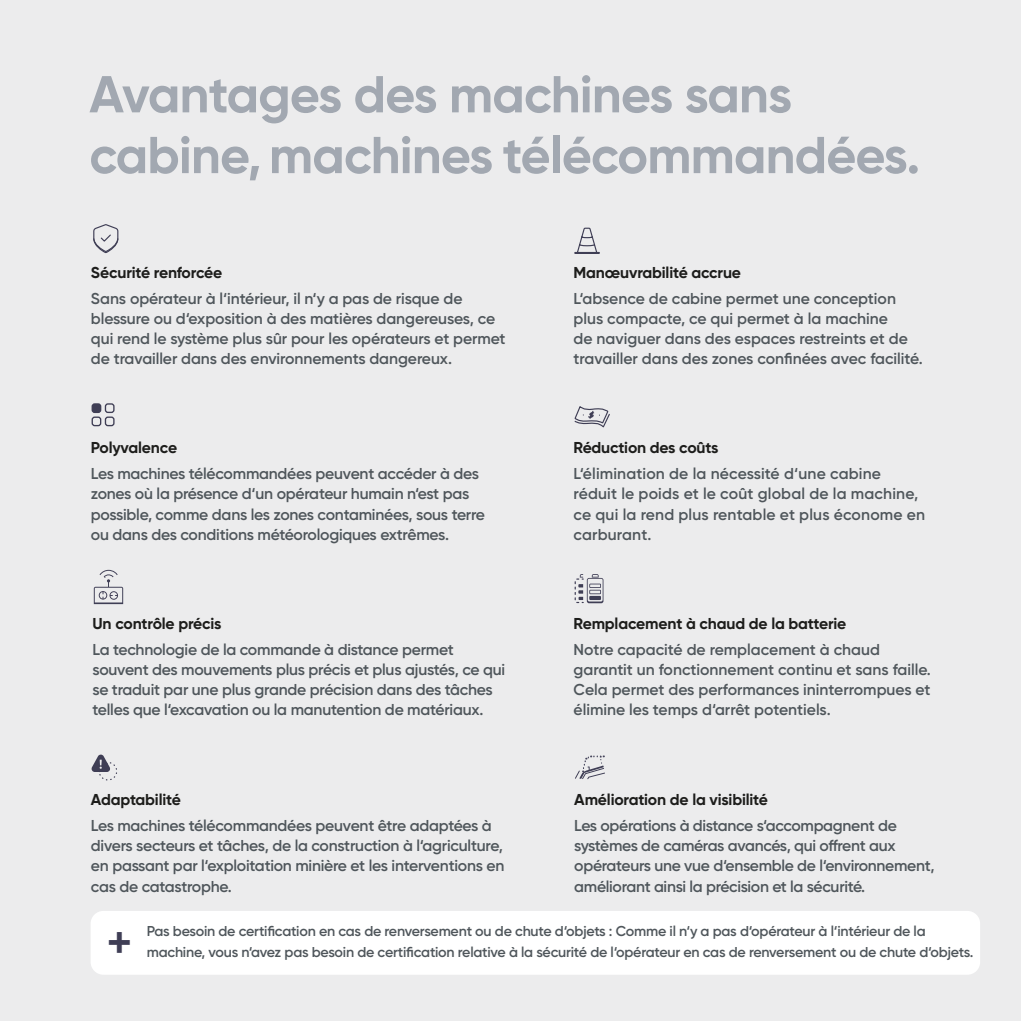
<style>
.page{position:relative;width:1021px;height:1021px;background:#fff}
.page>*{position:absolute;margin:0;border:0;box-sizing:border-box;transform-origin:0 0}
.t1{font:700 51.75px/60.8px "Gilroy";letter-spacing:-.015em;color:#a2a8b1}
.Paragraph_Style_3{font:600 47.25px "Gilroy";color:#3f3e55}
.Paragraph_Style_3-2{font:600 15.75px/20.2px "Gilroy";letter-spacing:-.015em;color:#4f565b}
.Paragraph_Style_4{font:700 15.75px "Gilroy";letter-spacing:-.01em;color:#1d1d1b}
.Paragraph_Style_3-3{font:600 15.75px/20.2px "Gilroy";letter-spacing:.01em;color:#4f565b}
.Paragraph_Style_3-4{font:600 14.17px "Gilroy";letter-spacing:-.015em;color:#4f565b}
</style>
<div class="page">
<div style="left:0;top:0;width:1020px;height:1020px;background:#ececed"></div>
<svg style="left:578px;top:755px;width:27px;height:24px"></svg>
<div style="left:91px;top:910px;width:889px;height:64px;background:#fff;border-radius:13px"></div>
<div style="left:105px;top:403px;width:10px;height:10px;border:1px solid #3f3e55;border-radius:2px"></div>
<div style="left:92px;top:404px;width:9px;height:8px;background:#3f3e55;border-radius:2px"></div>
<div style="left:92px;top:403px;width:9px;height:10px;border:1px solid #3f3e55;border-radius:2px"></div>
<svg style="left:91px;top:416px;width:24px;height:11px"></svg>
<svg style="left:94px;top:570px;width:29px;height:34px"></svg>
<svg style="left:574px;top:406px;width:36px;height:22px"></svg>
<svg style="left:93px;top:224px;width:26px;height:30px"></svg>
<svg style="left:574px;top:227px;width:26px;height:27px"></svg>
<svg style="left:574px;top:574px;width:29px;height:29px"></svg>
<svg style="left:91px;top:754px;width:26px;height:26px"></svg>
<p class="t1" style="left:89px;top:63px;width:832px">Avantages des machines sans cabine, machines télécommandées.</p>
<p class="Paragraph_Style_4" style="left:91px;top:262px;width:133px">Sécurité renforcée</p>
<p class="Paragraph_Style_3-2" style="left:91px;top:288px;width:416px">Sans opérateur à l‘intérieur, il n‘y a pas de risque de blessure ou d‘exposition à des matières dangereuses, ce qui rend le système plus sûr pour les opérateurs et permet de travailler dans des environnements dangereux.</p>
<p class="Paragraph_Style_4" style="left:91px;top:438px;width:88px">Polyvalence</p>
<p class="Paragraph_Style_3-2" style="left:91px;top:463px;width:395px">Les machines télécommandées peuvent accéder à des zones où la présence d‘un opérateur humain n‘est pas possible, comme dans les zones contaminées, sous terre ou dans des conditions météorologiques extrêmes.</p>
<p class="Paragraph_Style_4" style="left:92px;top:613px;width:130px">Un contrôle précis</p>
<p class="Paragraph_Style_3-2" style="left:92px;top:638px;width:414px">La technologie de la commande à distance permet souvent des mouvements plus précis et plus ajustés, ce qui se traduit par une plus grande précision dans des tâches telles que l‘excavation ou la manutention de matériaux.</p>
<p class="Paragraph_Style_4" style="left:573px;top:262px;width:169px">Manœuvrabilité accrue</p>
<p class="Paragraph_Style_3-2" style="left:573px;top:288px;width:351px">L‘absence de cabine permet une conception plus compacte, ce qui permet à la machine<br>de naviguer dans des espaces restreints et de travailler dans des zones confinées avec facilité.</p>
<p class="Paragraph_Style_4" style="left:573px;top:438px;width:146px">Réduction des coûts</p>
<p class="Paragraph_Style_3-3" style="left:573px;top:463px;width:353px">L‘élimination de la nécessité d‘une cabine réduit le poids et le coût global de la machine, ce qui la rend plus rentable et plus économe en carburant.</p>
<p class="Paragraph_Style_4" style="left:573px;top:613px;width:274px">Remplacement à chaud de la batterie</p>
<p class="Paragraph_Style_3-2" style="left:573px;top:638px;width:359px">Notre capacité de remplacement à chaud garantit un fonctionnement continu et sans faille.<br>Cela permet des performances ininterrompues et élimine les temps d‘arrêt potentiels.</p>
<p class="Paragraph_Style_4" style="left:91px;top:789px;width:91px">Adaptabilité</p>
<p class="Paragraph_Style_3-2" style="left:91px;top:815px;width:415px">Les machines télécommandées peuvent être adaptées à divers secteurs et tâches, de la construction à l‘agriculture, en passant par l‘exploitation minière et les interventions en cas de catastrophe.</p>
<p class="Paragraph_Style_3-4" style="left:147px;top:922px;width:780px">Pas besoin de certification en cas de renversement ou de chute d‘objets : Comme il n‘y a pas d‘opérateur à l‘intérieur de la</p>
<p class="Paragraph_Style_4" style="left:574px;top:789px;width:195px">Amélioration de la visibilité</p>
<p class="Paragraph_Style_3-2" style="left:574px;top:815px;width:362px">Les opérations à distance s‘accompagnent de systèmes de caméras avancés, qui offrent aux opérateurs une vue d‘ensemble de l‘environnement, améliorant ainsi la précision et la sécurité.</p>
<p class="Paragraph_Style_3" style="left:107px;top:912px;width:27px">+</p>
<p class="Paragraph_Style_3-4" style="left:147px;top:942px;width:828px">machine, vous n‘avez pas besoin de certification relative à la sécurité de l‘opérateur en cas de renversement ou de chute d‘objets.</p>
</div>
